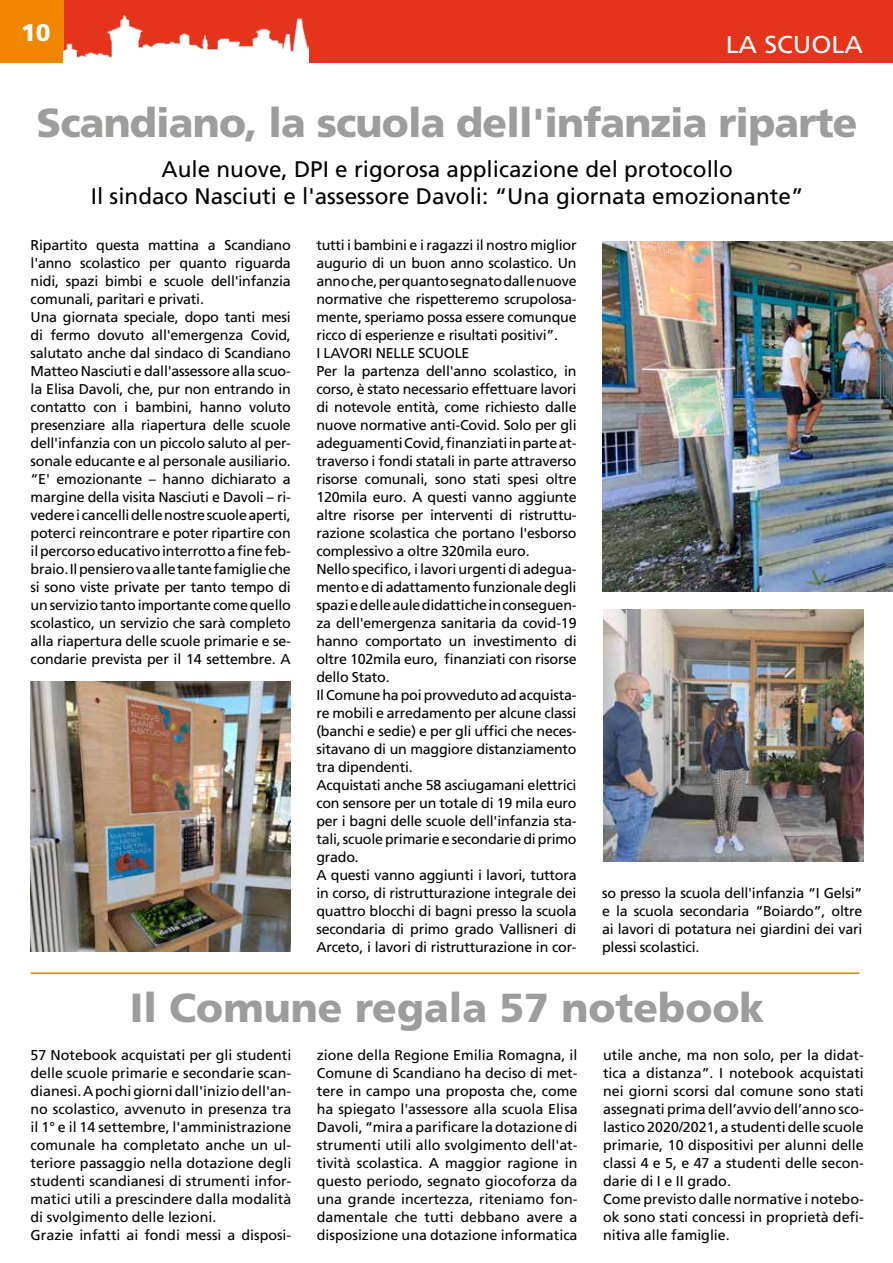
<style>
.page{position:relative;width:893px;height:1263px;background:#fff}
.page>*{position:absolute;margin:0;border:0;box-sizing:border-box;transform-origin:0 0}
.t1{font:900 40.5px "Frutiger";letter-spacing:-.02em;color:#9d9d9c}
.t2{font:900 40.5px "Frutiger";color:#9d9d9c}
.t3{font:24.45px "Frutiger";color:#fff;scale:1.06 1}
.t4{font:900 24px "Frutiger";color:#fff}
.t5{font:22.5px/27px "Frutiger";color:#000;text-align:center}
.t6{font:14.25px/18px "Frutiger";letter-spacing:-.015em;color:#000}
</style>
<div class="page">
<div style="left:0;top:0;width:893px;height:63px;background:#e6331c"></div>
<div style="left:0;top:0;width:64px;height:63px;background:#f18700"></div>
<img style="left:64px;top:16px;width:245px;height:47px">
<hr style="left:31px;top:972px;width:828px;height:2px;background:#f18700">
<img style="left:31px;top:682px;width:260px;height:270px">
<img style="left:603px;top:610px;width:261px;height:252px">
<img style="left:602px;top:241px;width:291px;height:351px">
<h3 class="t4" style="left:21px;top:19px;width:31px">10</h3>
<h2 class="t3" style="left:726px;top:30px;width:131px">LA SCUOLA</h2>
<h1 class="t1" style="left:36px;top:99px;width:823px">Scandiano, la scuola dell'infanzia riparte</h1>
<h3 class="t5" style="left:91px;top:156px;width:714px">Aule nuove, DPI e rigorosa applicazione del protocollo<br>Il sindaco Nasciuti e l'assessore Davoli: “Una giornata emozionante”</h3>
<p class="t6" style="left:31px;top:236px;width:262px">Ripartito questa mattina a Scandiano l'anno scolastico per quanto riguarda nidi, spazi bimbi e scuole dell'infanzia comunali, paritari e privati.<br>Una giornata speciale, dopo tanti mesi di fermo dovuto all'emergenza Covid, salutato anche dal sindaco di Scandiano Matteo Nasciuti e dall'assessore alla scuo&shy;la Elisa Davoli, che, pur non entrando in contatto con i bambini, hanno voluto presenziare alla riapertura delle scuole dell'infanzia con un piccolo saluto al per&shy;sonale educante e al personale ausiliario. “E' emozionante – hanno dichiarato a margine della visita Nasciuti e Davoli – ri&shy;vedere i cancelli delle nostre scuole aperti, poterci reincontrare e poter ripartire con il percorso educativo interrotto a fine feb&shy;braio. Il pensiero va alle tante famiglie che si sono viste private per tanto tempo di un servizio tanto importante come quello scolastico, un servizio che sarà completo alla riapertura delle scuole primarie e se&shy;condarie prevista per il 14 settembre. A</p>
<p class="t6" style="left:316px;top:236px;width:262px">tutti i bambini e i ragazzi il nostro miglior augurio di un buon anno scolastico. Un anno che, per quanto segnato dalle nuove normative che rispetteremo scrupolosa&shy;mente, speriamo possa essere comunque ricco di esperienze e risultati positivi”.<br>I LAVORI NELLE SCUOLE<br>Per la partenza dell'anno scolastico, in corso, è stato necessario effettuare lavori di notevole entità, come richiesto dalle nuove normative anti-Covid. Solo per gli adeguamenti Covid, finanziati in parte at&shy;traverso i fondi statali in parte attraverso risorse comunali, sono stati spesi oltre 120mila euro. A questi vanno aggiunte altre risorse per interventi di ristruttu&shy;razione scolastica che portano l'esborso complessivo a oltre 320mila euro.<br>Nello specifico, i lavori urgenti di adegua&shy;mento e di adattamento funzionale degli spazi e delle aule didattiche in conseguen&shy;za dell'emergenza sanitaria da covid-19 hanno comportato un investimento di oltre 102mila euro, finanziati con risorse dello Stato.<br>Il Comune ha poi provveduto ad acquista&shy;re mobili e arredamento per alcune classi (banchi e sedie) e per gli uffici che neces&shy;sitavano di un maggiore distanziamento tra dipendenti.<br>Acquistati anche 58 asciugamani elettrici con sensore per un totale di 19 mila euro per i bagni delle scuole dell'infanzia sta&shy;tali, scuole primarie e secondarie di primo grado.<br>A questi vanno aggiunti i lavori, tuttora in corso, di ristrutturazione integrale dei quattro blocchi di bagni presso la scuola secondaria di primo grado Vallisneri di Arceto, i lavori di ristrutturazione in cor-</p>
<p class="t6" style="left:602px;top:884px;width:262px;text-align:justify">so presso la scuola dell'infanzia “I Gelsi” e la scuola secondaria “Boiardo”, oltre ai lavori di potatura nei giardini dei vari plessi scolastici.</p>
<h1 class="t2" style="left:130px;top:984px;width:636px">Il Comune regala 57 notebook</h1>
<p class="t6" style="left:31px;top:1046px;width:262px">57 Notebook acquistati per gli studenti delle scuole primarie e secondarie scan&shy;dianesi. A pochi giorni dall'inizio dell'an&shy;no scolastico, avvenuto in presenza tra il 1° e il 14 settembre, l'amministrazione comunale ha completato anche un ul&shy;teriore passaggio nella dotazione degli studenti scandianesi di strumenti infor&shy;matici utili a prescindere dalla modalità di svolgimento delle lezioni.<br>Grazie infatti ai fondi messi a disposi-</p>
<p class="t6" style="left:317px;top:1046px;width:262px;text-align:justify">zione della Regione Emilia Romagna, il Comune di Scandiano ha deciso di met&shy;tere in campo una proposta che, come ha spiegato l'assessore alla scuola Elisa Davoli, “mira a parificare la dotazione di strumenti utili allo svolgimento dell'at&shy;tività scolastica. A maggior ragione in questo periodo, segnato giocoforza da una grande incertezza, riteniamo fon&shy;damentale che tutti debbano avere a disposizione una dotazione informatica</p>
<p class="t6" style="left:603px;top:1046px;width:262px">utile anche, ma non solo, per la didat&shy;tica a distanza”. I notebook acquistati nei giorni scorsi dal comune sono stati assegnati prima dell’avvio dell’anno sco&shy;lastico 2020/2021, a studenti delle scuole primarie, 10 dispositivi per alunni delle classi 4 e 5, e 47 a studenti delle secon&shy;darie di I e II grado.<br>Come previsto dalle normative i notebo&shy;ok sono stati concessi in proprietà defi&shy;nitiva alle famiglie.</p>
</div>
